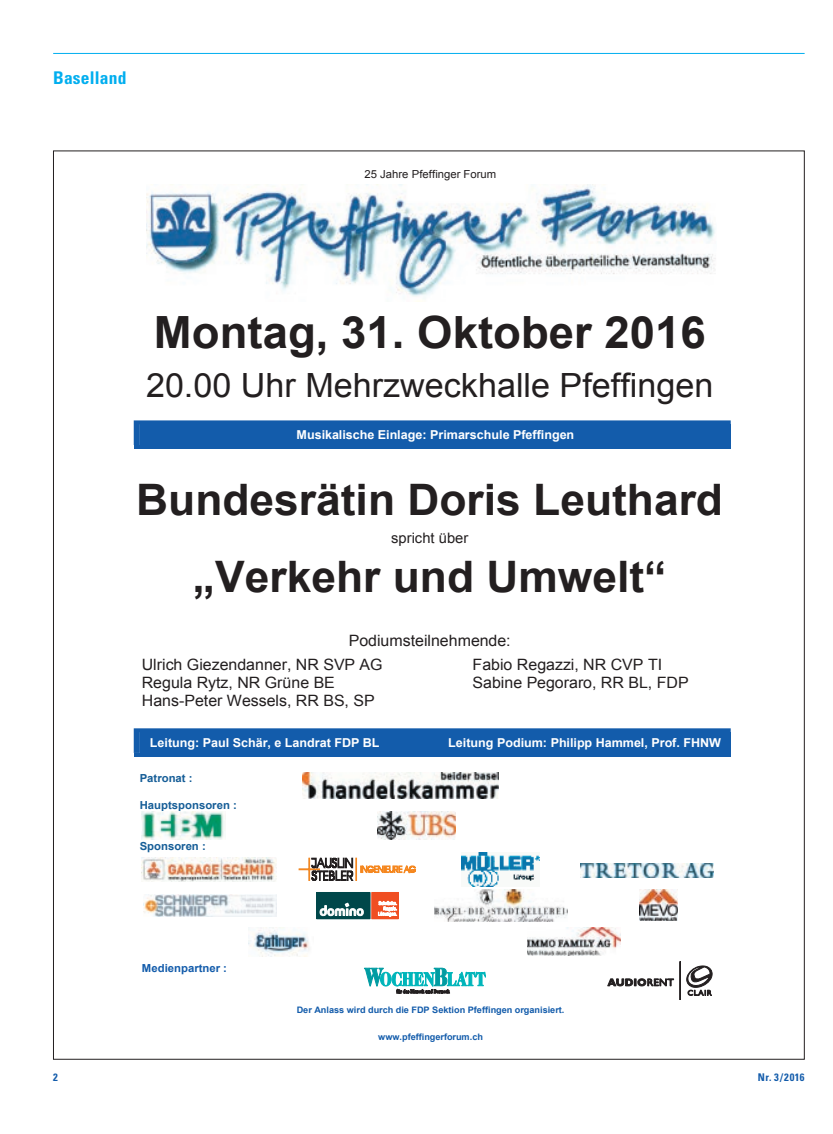
<style>
.page{position:relative;width:833px;height:1134px;background:#fff}
.page>*{position:absolute;margin:0;border:0;box-sizing:border-box;transform-origin:0 0}
.t1{font:700 44.5px "Arial";color:#231f20}
.t2{font:700 43.38px "Arial";color:#231f20}
.t3{font:33.38px "Arial";color:#231f20}
.t4{font:700 condensed 17.5px "Univers LT Std";letter-spacing:.01em;color:#00aeef}
.t5{font:15.62px/23.6px "Arial";color:#231f20}
.t6{font:14.38px "Arial";color:#231f20}
.t7{font:700 12.25px "Arial";color:#fff}
.t8{font:700 11.12px "Arial";color:#155d97}
.t9{font:11.12px "Arial";color:#231f20}
.t10{font:700 11.12px "Arial";color:#135cab}
.t11{font:700 condensed 10.62px "Univers LT Std";letter-spacing:.05em;color:#135cab}
.t12{font:700 9px "Arial";color:#135cab}
.s1{font-style:inherit}
</style>
<div class="page">
<hr style="left:53px;top:53px;width:751px;height:1px;background:#00aeef">
<svg style="left:134px;top:420px;width:596px;height:25px;background:#2a6cb3"></svg>
<div style="left:724px;top:424px;width:6px;height:21px;background:#135cab"></div>
<hr style="left:134px;top:445px;width:596px;height:4px;background:#135cab">
<div style="left:140px;top:424px;width:584px;height:21px;background:#135cab"></div>
<svg style="left:134px;top:728px;width:596px;height:25px;background:#2568b1"></svg>
<div style="left:724px;top:732px;width:6px;height:21px;background:#135cab"></div>
<hr style="left:134px;top:753px;width:596px;height:4px;background:#135cab">
<div style="left:140px;top:732px;width:584px;height:21px;background:#135cab"></div>
<img style="left:146px;top:184px;width:570px;height:112px">
<img style="left:302px;top:772px;width:196px;height:26px">
<img style="left:141px;top:811px;width:84px;height:29px">
<img style="left:377px;top:811px;width:78px;height:29px">
<img style="left:141px;top:857px;width:136px;height:25px">
<svg style="left:299px;top:858px;width:117px;height:23px"></svg>
<img style="left:461px;top:852px;width:78px;height:34px">
<img style="left:580px;top:864px;width:133px;height:13px">
<img style="left:143px;top:894px;width:134px;height:23px">
<svg style="left:370px;top:894px;width:2px;height:23px"></svg>
<div style="left:317px;top:892px;width:53px;height:27px;background:#00474a"></div>
<div style="left:372px;top:892px;width:26px;height:27px;background:#f04e22"></div>
<svg style="left:378px;top:901px;width:19px;height:15px"></svg>
<svg style="left:320px;top:903px;width:43px;height:13px"></svg>
<img style="left:434px;top:889px;width:133px;height:33px">
<img style="left:639px;top:890px;width:39px;height:31px">
<img style="left:248px;top:927px;width:61px;height:29px">
<img style="left:527px;top:927px;width:94px;height:29px">
<svg style="left:364px;top:967px;width:121px;height:27px"></svg>
<svg style="left:608px;top:979px;width:65px;height:8px"></svg>
<svg style="left:686px;top:966px;width:26px;height:30px"></svg>
<div style="left:680px;top:961px;width:1px;height:39px;border:1px solid #231f20"></div>
<p class="t4" style="left:53px;top:67px;width:75px">Baselland</p>
<p class="t9" style="left:364px;top:167px;width:133px">25 Jahre Pfeffinger Forum</p>
<h1 class="t1" style="left:154px;top:303px;width:553px">Montag, 31. Oktober 2016</h1>
<h3 class="t3" style="left:146px;top:363px;width:569px">20.00 Uhr Mehrzweckhalle Pfeffingen</h3>
<p class="t7" style="left:296px;top:426px;width:279px">Musikalische Einlage: Primarschule Pfeffingen</p>
<h2 class="t2" style="left:136px;top:471px;width:588px">Bundesrätin Doris Leuthard</h2>
<p class="t6" style="left:391px;top:528px;width:79px">spricht über</p>
<h2 class="t2" style="left:193px;top:548px;width:475px"><span class="s1">„</span>Verkehr und <span class="s1">Umwelt“</span></h2>
<p class="t5" style="left:142px;top:629px;width:370px;text-indent:207px">Podiumsteilnehmende:<br>Ulrich Giezendanner, NR SVP AG</p>
<p class="t5" style="left:472px;top:653px;width:191px">Fabio Regazzi, NR CVP TI</p>
<p class="t5" style="left:142px;top:671px;width:195px">Regula Rytz, NR Grüne BE</p>
<p class="t5" style="left:472px;top:671px;width:218px">Sabine Pegoraro, RR BL, FDP</p>
<p class="t5" style="left:142px;top:688px;width:234px">Hans-Peter Wessels, RR BS, SP</p>
<p class="t7" style="left:150px;top:734px;width:231px">Leitung: Paul Schär, e Landrat FDP BL</p>
<p class="t7" style="left:448px;top:734px;width:274px">Leitung Podium: Philipp Hammel, Prof. FHNW</p>
<p class="t8" style="left:140px;top:771px;width:54px">Patronat :</p>
<p class="t8" style="left:140px;top:797px;width:99px">Hauptsponsoren :</p>
<p class="t8" style="left:140px;top:838px;width:68px">Sponsoren :</p>
<p class="t10" style="left:142px;top:960px;width:87px">Medienpartner :</p>
<p class="t12" style="left:297px;top:1004px;width:269px">Der Anlass wird durch die FDP Sektion Pfeffingen organisiert.</p>
<p class="t12" style="left:378px;top:1031px;width:106px">www.pfeffingerforum.ch</p>
<p class="t11" style="left:53px;top:1070px;width:6px">2</p>
<p class="t11" style="left:758px;top:1070px;width:48px">Nr. 3/2016</p>
</div>
